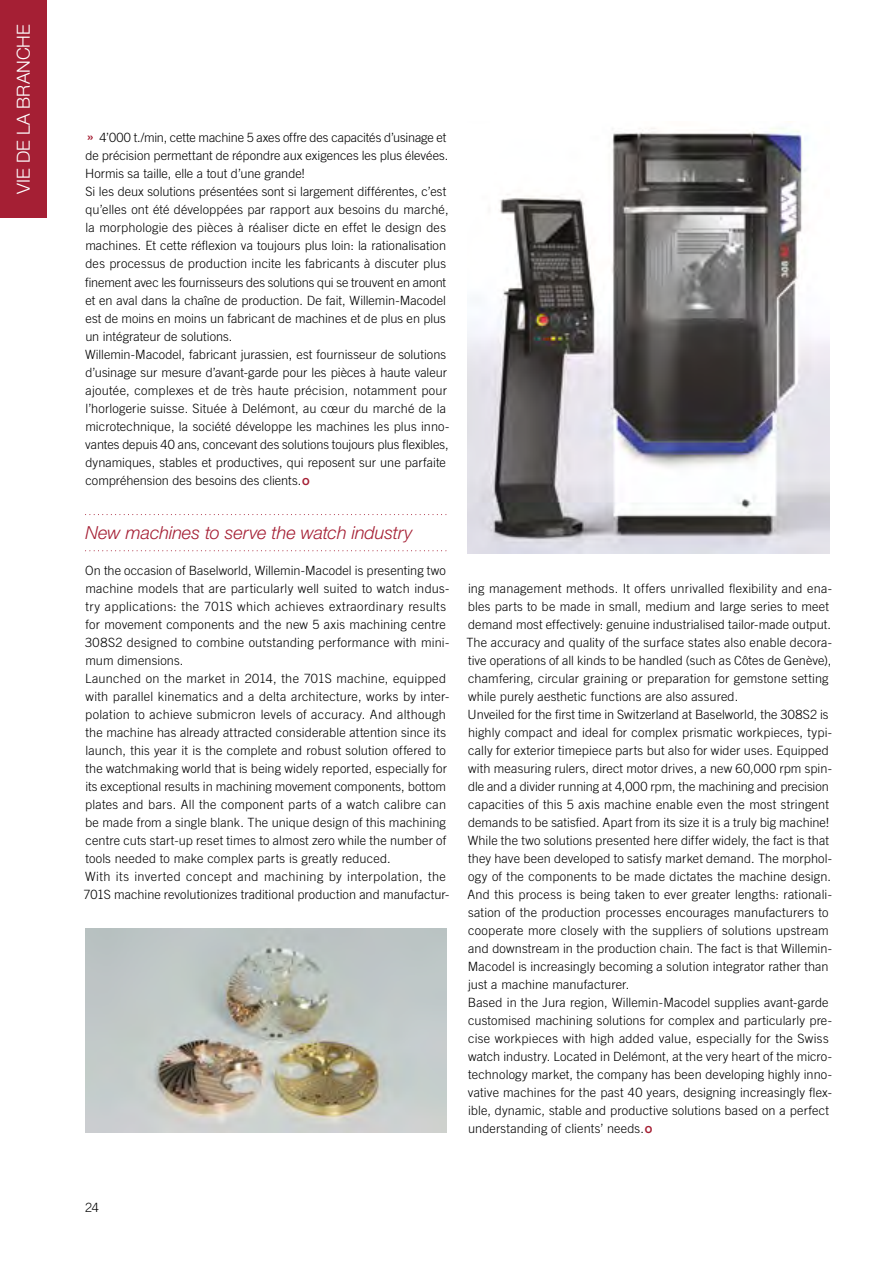
<style>
.page{position:relative;width:893px;height:1263px;background:#fff}
.page>*{position:absolute;margin:0;border:0;box-sizing:border-box;transform-origin:0 0}
.t1{font:italic 300 18px "Helvetica Neue LT Std";letter-spacing:-.005em;color:#a51f34}
.t2{font:300 18px "Helvetica Neue LT Std";color:#fff}
.t3{font:300 12.75px/18px "Trade Gothic LT Std";letter-spacing:.01em;color:#000}
.t4{font:12.75px "Trade Gothic LT Std Bd 2";color:#a51f34}
.s1{font-family:"Helvetica Neue LT Std";font-weight:700;font-size:9.75px;color:#a51f34}
</style>
<div class="page">
<svg style="left:89px;top:514px;width:358px;height:1px"></svg>
<svg style="left:89px;top:550px;width:358px;height:1px"></svg>
<img style="left:85px;top:928px;width:361px;height:204px">
<img style="left:468px;top:128px;width:361px;height:425px">
<div style="left:0;top:0;width:47px;height:218px;background:#a51f34"></div>
<h1 class="t2" style="left:12px;top:194px;width:171px;rotate:-90deg">VIE DE LA BRANCHE</h1>
<p class="t3" style="left:85px;top:129px;width:366px;text-indent:14px">4’000 t./min, cette machine 5 axes offre des capacités d’usinage et de précision permettant de répondre aux exigences les plus élevées.<br>Hormis sa taille, elle a tout d’une grande!<br>Si les deux solutions présentées sont si largement différentes, c’est qu’elles ont été développées par rapport aux besoins du marché, la morphologie des pièces à réaliser dicte en effet le design des machines. Et cette réflexion va toujours plus loin: la rationalisation des processus de production incite les fabricants à discuter plus finement avec les fournisseurs des solutions qui se trouvent en amont et en aval dans la chaîne de production. De fait, Willemin-Macodel est de moins en moins un fabricant de machines et de plus en plus un intégrateur de solutions.<br>Willemin-Macodel, fabricant jurassien, est fournisseur de solutions d’usinage sur mesure d’avant-garde pour les pièces à haute valeur ajoutée, complexes et de très haute précision, notamment pour l’horlogerie suisse. Située à Delémont, au cœur du marché de la microtechnique, la société développe les machines les plus inno&shy;vantes depuis 40 ans, concevant des solutions toujours plus flexibles, dynamiques, stables et productives, qui reposent sur une parfaite compréhension des besoins des clients. <span class="s1">O</span></p>
<h1 class="t1" style="left:86px;top:521px;width:328px">New machines to serve the watch industry</h1>
<p class="t3" style="left:84px;top:561px;width:367px">On the occasion of Baselworld, Willemin-Macodel is presenting two machine models that are particularly well suited to watch indus&shy;try applications: the 701S which achieves extraordinary results for movement components and the new 5 axis machining centre 308S2 designed to combine outstanding performance with mini&shy;mum dimensions.<br>Launched on the market in 2014, the 701S machine, equipped with parallel kinematics and a delta architecture, works by inter&shy;polation to achieve submicron levels of accuracy. And although the machine has already attracted considerable attention since its launch, this year it is the complete and robust solution offered to the watchmaking world that is being widely reported, especially for its exceptional results in machining movement components, bottom plates and bars. All the component parts of a watch calibre can be made from a single blank. The unique design of this machining centre cuts start-up reset times to almost zero while the number of tools needed to make complex parts is greatly reduced.<br>With its inverted concept and machining by interpolation, the 701S machine revolutionizes traditional production and manufactur-</p>
<p class="t4" style="left:87px;top:129px;width:9px">»</p>
<p class="t3" style="left:466px;top:579px;width:367px">ing management methods. It offers unrivalled flexibility and ena&shy;bles parts to be made in small, medium and large series to meet demand most effectively: genuine industrialised tailor-made output.<br>The accuracy and quality of the surface states also enable decora&shy;tive operations of all kinds to be handled (such as Côtes de Genève), chamfering, circular graining or preparation for gemstone setting while purely aesthetic functions are also assured.<br>Unveiled for the first time in Switzerland at Baselworld, the 308S2 is highly compact and ideal for complex prismatic workpieces, typi&shy;cally for exterior timepiece parts but also for wider uses. Equipped with measuring rulers, direct motor drives, a new 60,000 rpm spin&shy;dle and a divider running at 4,000 rpm, the machining and precision capacities of this 5 axis machine enable even the most stringent demands to be satisfied. Apart from its size it is a truly big machine!<br>While the two solutions presented here differ widely, the fact is that they have been developed to satisfy market demand. The morphol&shy;ogy of the components to be made dictates the machine design.<br>And this process is being taken to ever greater lengths: rationali&shy;sation of the production processes encourages manufacturers to cooperate more closely with the suppliers of solutions upstream and downstream in the production chain. The fact is that Willemin-Macodel is increasingly becoming a solution integrator rather than just a machine manufacturer.<br>Based in the Jura region, Willemin-Macodel supplies avant-garde customised machining solutions for complex and particularly pre&shy;cise workpieces with high added value, especially for the Swiss watch industry. Located in Delémont, at the very heart of the micro&shy;technology market, the company has been developing highly inno&shy;vative machines for the past 40 years, designing increasingly flex&shy;ible, dynamic, stable and productive solutions based on a perfect understanding of clients’ needs. <span class="s1">O</span></p>
<p class="t3" style="left:85px;top:1198px;width:15px">24</p>
</div>
